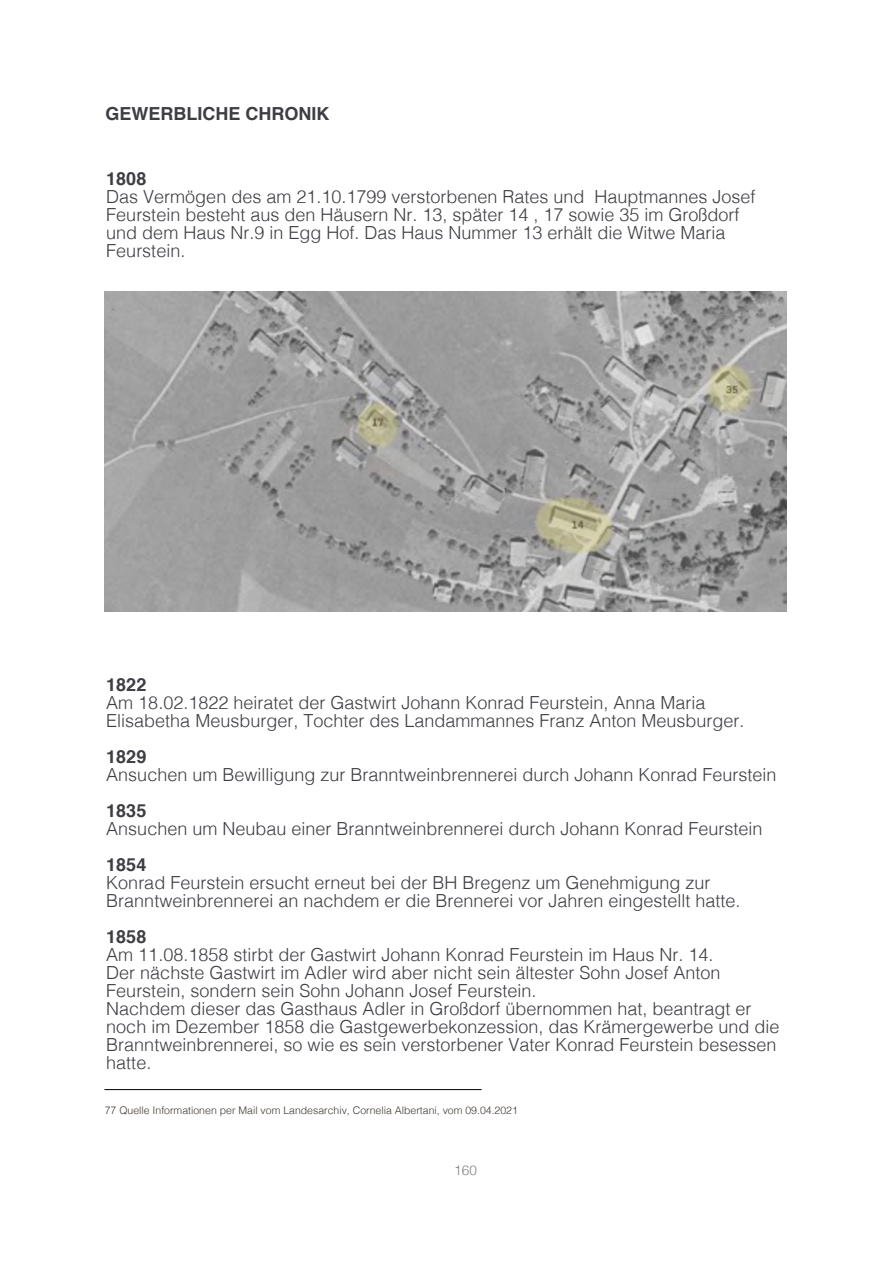
<style>
.page{position:relative;width:893px;height:1263px;background:#fff}
.page>*{position:absolute;margin:0;border:0;box-sizing:border-box;transform-origin:0 0}
.t1{font:300 18px/18px "Helvetica";color:#3d3d43}
.t2{font:700 18px "Helvetica";color:#3d3d43}
.t3{font:300 13.5px "Helvetica";color:#808080}
.t4{font:300 10.5px "Helvetica";color:#3f3831}
</style>
<div class="page">
<img style="left:104px;top:291px;width:683px;height:320px">
<hr style="left:105px;top:1089px;width:376px;height:1px;background:#000">
<p class="t2" style="left:106px;top:106px;width:225px">GEWERBLICHE CHRONIK</p>
<p class="t2" style="left:106px;top:171px;width:42px">1808</p>
<p class="t1" style="left:106px;top:190px;width:651px">Das Vermögen des am 21.10.1799 verstorbenen Rates und Hauptmannes Josef Feurstein besteht aus den Häusern Nr. 13, später 14 , 17 sowie 35 im Großdorf und dem Haus Nr.9 in Egg Hof. Das Haus Nummer 13 erhält die Witwe Maria Feurstein.</p>
<p class="t2" style="left:106px;top:677px;width:42px">1822</p>
<p class="t1" style="left:106px;top:696px;width:640px">Am 18.02.1822 heiratet der Gastwirt Johann Konrad Feurstein, Anna Maria<br>Elisabetha Meusburger, Tochter des Landammannes Franz Anton Meusburger.</p>
<p class="t2" style="left:106px;top:749px;width:42px">1829</p>
<p class="t1" style="left:106px;top:768px;width:672px">Ansuchen um Bewilligung zur Branntweinbrennerei durch Johann Konrad Feurstein</p>
<p class="t2" style="left:106px;top:803px;width:42px">1835</p>
<p class="t1" style="left:106px;top:822px;width:658px">Ansuchen um Neubau einer Branntweinbrennerei durch Johann Konrad Feurstein</p>
<p class="t2" style="left:106px;top:857px;width:42px">1854</p>
<p class="t1" style="left:106px;top:876px;width:636px">Konrad Feurstein ersucht erneut bei der BH Bregenz um Genehmigung zur<br>Branntweinbrennerei an nachdem er die Brennerei vor Jahren eingestellt hatte.</p>
<p class="t2" style="left:106px;top:929px;width:42px">1858</p>
<p class="t1" style="left:106px;top:948px;width:675px">Am 11.08.1858 stirbt der Gastwirt Johann Konrad Feurstein im Haus Nr. 14.<br>Der nächste Gastwirt im Adler wird aber nicht sein ältester Sohn Josef Anton Feurstein, sondern sein Sohn Johann Josef Feurstein.<br>Nachdem dieser das Gasthaus Adler in Großdorf übernommen hat, beantragt er noch im Dezember 1858 die Gastgewerbekonzession, das Krämergewerbe und die Branntweinbrennerei, so wie es sein verstorbener Vater Konrad Feurstein besessen hatte.</p>
<p class="t4" style="left:105px;top:1106px;width:415px">77 Quelle Informationen per Mail vom Landesarchiv, Cornelia Albertani, vom 09.04.2021</p>
<p class="t3" style="left:454px;top:1165px;width:24px">160</p>
</div>
